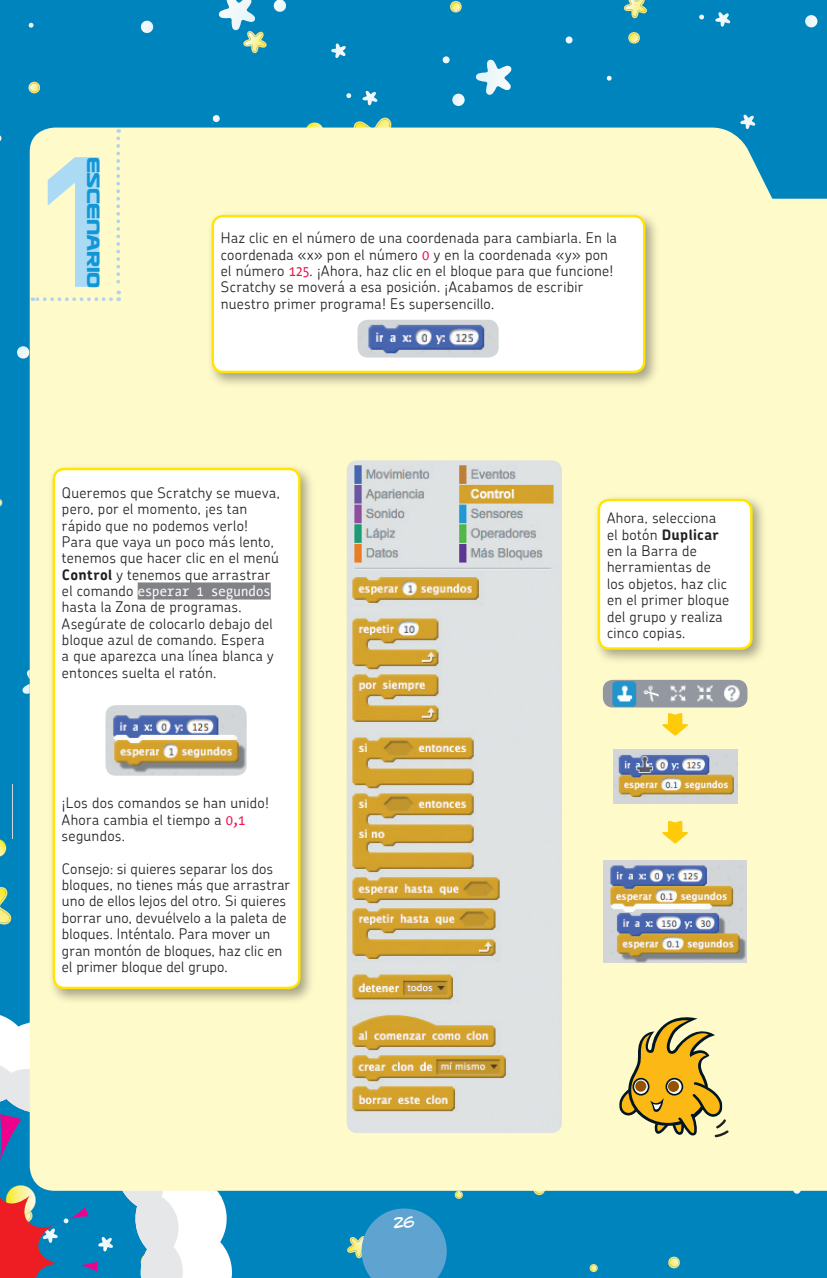
<style>
.page{position:relative;width:827px;height:1278px;background:#fff}
.page>*{position:absolute;margin:0;border:0;box-sizing:border-box;transform-origin:0 0}
.t1{font:21.4px "Usuzi";letter-spacing:-.03em;color:#1197d6}
.t2{font:300 14.6px/16.4px "Chevin";letter-spacing:.02em;color:#231f20}
.t3{font:14.6px "The Sans Mono Condensed";letter-spacing:.01em;color:#fff}
.t4{font:13.8px "CC Meanwhile";color:#fff}
.s1{font-family:"The Sans Mono Condensed";font-weight:400;color:#ed164b}
.s2{font-weight:700}
.s3{font-family:"Chevin";font-weight:300;color:#231f20}
</style>
<div class="page">
<div style="left:0;top:0;width:826px;height:1278px;background:#0084be"></div>
<svg style="left:623px;top:0;width:24px;height:18px"></svg>
<svg style="left:454px;top:1190px;width:9px;height:9px"></svg>
<svg style="left:533px;top:1190px;width:12px;height:5px"></svg>
<svg style="left:589px;top:1264px;width:8px;height:8px"></svg>
<svg style="left:668px;top:1256px;width:12px;height:12px"></svg>
<svg style="left:0;top:887px;width:12px;height:38px"></svg>
<svg style="left:0;top:839px;width:6px;height:18px"></svg>
<svg style="left:0;top:499px;width:2px;height:8px"></svg>
<svg style="left:28px;top:82px;width:12px;height:11px"></svg>
<svg style="left:628px;top:32px;width:11px;height:12px"></svg>
<svg style="left:348px;top:117px;width:56px;height:11px"></svg>
<svg style="left:304px;top:122px;width:19px;height:6px"></svg>
<svg style="left:450px;top:1px;width:12px;height:12px"></svg>
<svg style="left:779px;top:1190px;width:38px;height:4px"></svg>
<svg style="left:475px;top:60px;width:37px;height:35px"></svg>
<svg style="left:331px;top:43px;width:15px;height:15px"></svg>
<svg style="left:452px;top:94px;width:12px;height:12px"></svg>
<svg style="left:140px;top:21px;width:14px;height:12px"></svg>
<svg style="left:218px;top:0;width:49px;height:53px"></svg>
<svg style="left:362px;top:91px;width:16px;height:14px"></svg>
<svg style="left:346px;top:93px;width:5px;height:5px"></svg>
<svg style="left:273px;top:0;width:13px;height:12px"></svg>
<svg style="left:212px;top:115px;width:8px;height:7px"></svg>
<svg style="left:805px;top:15px;width:12px;height:12px"></svg>
<svg style="left:740px;top:115px;width:15px;height:13px"></svg>
<svg style="left:442px;top:56px;width:8px;height:8px"></svg>
<svg style="left:715px;top:12px;width:15px;height:15px"></svg>
<svg style="left:606px;top:76px;width:5px;height:5px"></svg>
<svg style="left:699px;top:15px;width:5px;height:5px"></svg>
<svg style="left:565px;top:36px;width:8px;height:8px"></svg>
<svg style="left:22px;top:669px;width:8px;height:25px"></svg>
<svg style="left:28px;top:23px;width:6px;height:5px"></svg>
<svg style="left:17px;top:346px;width:13px;height:13px"></svg>
<div style="left:30px;top:128px;width:796px;height:1062px;background:#fffaca"></div>
<svg style="left:347px;top:1208px;width:99px;height:70px"></svg>
<img style="left:207px;top:210px;width:453px;height:178px">
<div style="left:213px;top:216px;width:431px;height:156px;background:#fff;border-radius:10px"></div>
<img style="left:357px;top:320px;width:141px;height:37px">
<div style="left:211px;top:215px;width:434px;height:158px;border:2px solid #ffe501;border-radius:10px"></div>
<img style="left:593px;top:494px;width:173px;height:170px">
<div style="left:598px;top:500px;width:153px;height:148px;background:#fff;border-radius:10px"></div>
<div style="left:597px;top:499px;width:155px;height:151px;border:2px solid #ffe501;border-radius:10px"></div>
<img style="left:613px;top:749px;width:124px;height:54px">
<img style="left:12px;top:784px;width:1px;height:54px">
<svg style="left:662px;top:713px;width:25px;height:22px"></svg>
<svg style="left:662px;top:821px;width:25px;height:22px"></svg>
<img style="left:346px;top:460px;width:215px;height:673px">
<img style="left:48px;top:463px;width:267px;height:540px">
<div style="left:54px;top:469px;width:245px;height:519px;background:#fff;border-radius:10px"></div>
<div style="left:138px;top:582px;width:133px;height:17px;background:#808285"></div>
<img style="left:105px;top:705px;width:141px;height:70px">
<div style="left:53px;top:468px;width:247px;height:521px;border:2px solid #ffe501;border-radius:10px"></div>
<img style="left:602px;top:680px;width:145px;height:27px">
<img style="left:603px;top:860px;width:143px;height:103px">
<svg style="left:619px;top:1017px;width:110px;height:120px;background:#d7bd6a"></svg>
<svg style="left:32px;top:129px;width:103px;height:172px;background:#eaf1d3"></svg>
<svg style="left:0;top:1053px;width:294px;height:225px"></svg>
<h1 class="t1" style="left:103px;top:157px;width:132px;rotate:90deg">escenario</h1>
<p class="t2" style="left:221px;top:229px;width:397px">Haz clic en el número de una coordenada para cambiarla. En la coordenada «x» pon el número <span class="s1">0</span> y en la coordenada «y» pon el número <span class="s1">125</span>. ¡Ahora, haz clic en el bloque para que funcione!<br>Scratchy se moverá a esa posición. ¡Acabamos de escribir nuestro primer programa! Es supersencillo.</p>
<p class="t2" style="left:62px;top:484px;width:219px">Queremos que Scratchy se mueva, pero, por el momento, ¡es tan rápido que no podemos verlo!<br>Para que vaya un poco más lento, tenemos que hacer clic en el menú<br><span class="s2">Control</span> y tenemos que arrastrar</p>
<p class="t3" style="left:62px;top:583px;width:210px"><span class="s3">el comando</span> esperar 1 segundos</p>
<p class="t2" style="left:62px;top:598px;width:213px">hasta la Zona de programas.<br>Asegúrate de colocarlo debajo del bloque azul de comando. Espera a que aparezca una línea blanca y entonces suelta el ratón.</p>
<p class="t2" style="left:62px;top:794px;width:208px">¡Los dos comandos se han unido!<br>Ahora cambia el tiempo a <span class="s1">0,1 </span>segundos.</p>
<p class="t2" style="left:62px;top:860px;width:229px">Consejo: si quieres separar los dos bloques, no tienes más que arrastrar uno de ellos lejos del otro. Si quieres borrar uno, devuélvelo a la paleta de bloques. Inténtalo. Para mover un gran montón de bloques, haz clic en el primer bloque del grupo.</p>
<p class="t4" style="left:393px;top:1215px;width:22px">26</p>
<p class="t2" style="left:606px;top:510px;width:124px">Ahora, selecciona el botón <span class="s2">Duplicar </span>en la Barra de herramientas de los objetos, haz clic en el primer bloque del grupo y realiza cinco copias.</p>
</div>
